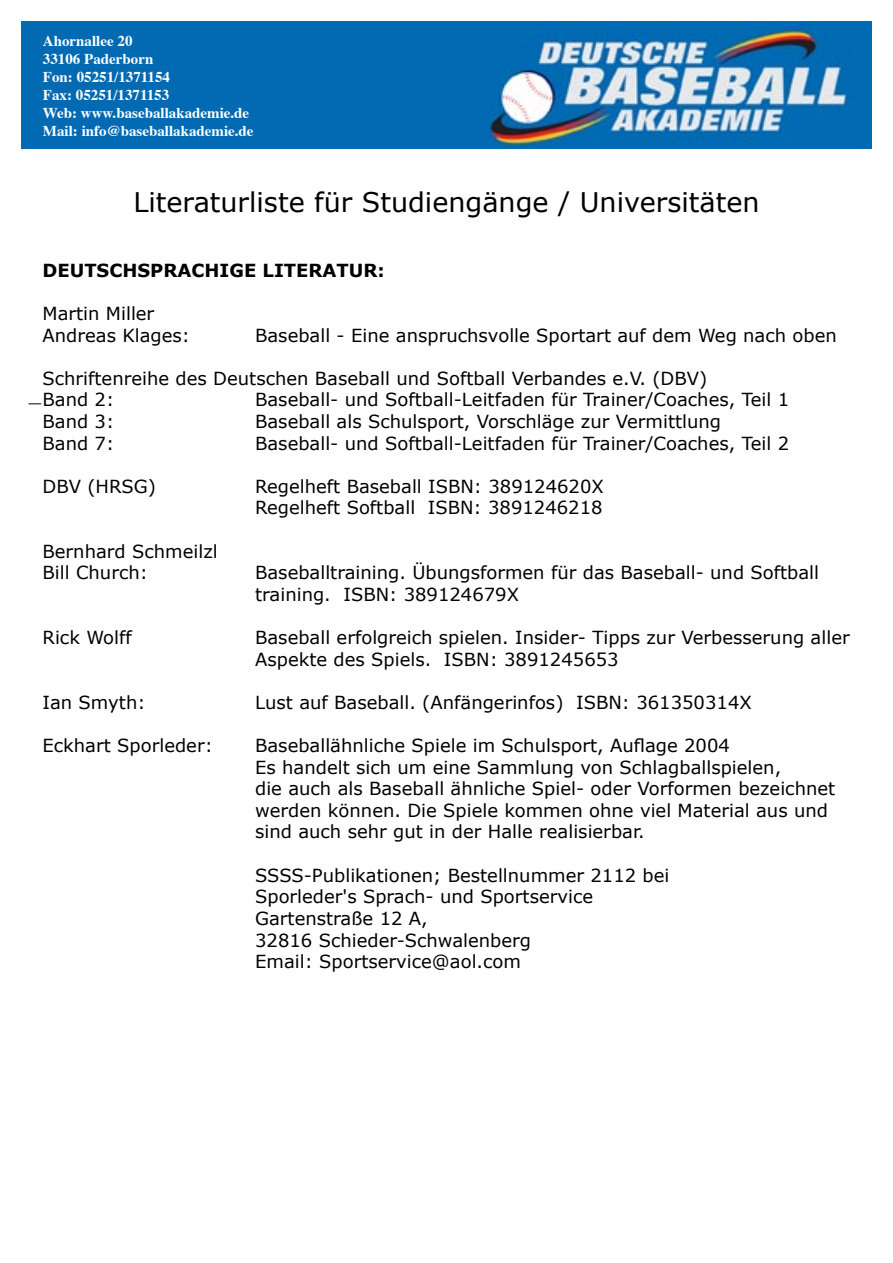
<style>
.page{position:relative;width:893px;height:1263px;background:#fff}
.page>*{position:absolute;margin:0;border:0;box-sizing:border-box;transform-origin:0 0}
.t1{font:27px "Verdana";color:#000}
.t2{font:18px/21.6px "Verdana";color:#000}
.t3{font:700 18px "Verdana";color:#000}
.t4{font:700 15px "Times";color:#fff}
</style>
<div class="page">
<img style="left:21px;top:21px;width:851px;height:128px">
<svg style="left:28px;top:404px;width:13px;height:1px"></svg>
<p class="t4" style="left:43px;top:31px;width:91px">Ahornallee 20</p>
<p class="t4" style="left:43px;top:49px;width:112px">33106 Paderborn</p>
<p class="t4" style="left:43px;top:67px;width:129px">Fon: 05251/1371154</p>
<p class="t4" style="left:43px;top:85px;width:128px">Fax: 05251/1371153</p>
<p class="t4" style="left:43px;top:103px;width:208px">Web: www.baseballakademie.de</p>
<p class="t4" style="left:43px;top:121px;width:212px">Mail: info@baseballakademie.de</p>
<p class="t1" style="left:133px;top:185px;width:627px">Literaturliste für Studiengänge / Universitäten</p>
<p class="t3" style="left:43px;top:259px;width:344px">DEUTSCHSPRACHIGE LITERATUR:</p>
<p class="t2" style="left:43px;top:302px;width:113px">Martin Miller</p>
<p class="t2" style="left:43px;top:324px;width:149px">Andreas Klages:</p>
<p class="t2" style="left:255px;top:324px;width:583px">Baseball - Eine anspruchsvolle Sportart auf dem Weg nach oben</p>
<p class="t2" style="left:43px;top:367px;width:666px">Schriftenreihe des Deutschen Baseball und Softball Verbandes e.V. (DBV)</p>
<p class="t2" style="left:43px;top:388px;width:73px">Band 2:</p>
<p class="t2" style="left:255px;top:388px;width:536px">Baseball- und Softball-Leitfaden für Trainer/Coaches, Teil 1</p>
<p class="t2" style="left:43px;top:410px;width:73px">Band 3:</p>
<p class="t2" style="left:255px;top:410px;width:467px">Baseball als Schulsport, Vorschläge zur Vermittlung</p>
<p class="t2" style="left:43px;top:432px;width:73px">Band 7:</p>
<p class="t2" style="left:255px;top:432px;width:536px">Baseball- und Softball-Leitfaden für Trainer/Coaches, Teil 2</p>
<p class="t2" style="left:43px;top:475px;width:115px">DBV (HRSG)</p>
<p class="t2" style="left:255px;top:475px;width:350px">Regelheft Baseball ISBN: 389124620X</p>
<p class="t2" style="left:255px;top:496px;width:349px">Regelheft Softball ISBN: 3891246218</p>
<p class="t2" style="left:43px;top:540px;width:177px">Bernhard Schmeilzl</p>
<p class="t2" style="left:43px;top:561px;width:107px">Bill Church:</p>
<p class="t2" style="left:255px;top:561px;width:565px">Baseballtraining. Übungsformen für das Baseball- und Softball</p>
<p class="t2" style="left:255px;top:583px;width:265px">training. ISBN: 389124679X</p>
<p class="t2" style="left:43px;top:626px;width:91px">Rick Wolff</p>
<p class="t2" style="left:255px;top:626px;width:596px">Baseball erfolgreich spielen. Insider- Tipps zur Verbesserung aller</p>
<p class="t2" style="left:255px;top:648px;width:365px">Aspekte des Spiels. ISBN: 3891245653</p>
<p class="t2" style="left:43px;top:691px;width:105px">Ian Smyth:</p>
<p class="t2" style="left:255px;top:691px;width:498px">Lust auf Baseball. (Anfängerinfos) ISBN: 361350314X</p>
<p class="t2" style="left:43px;top:734px;width:172px">Eckhart Sporleder:</p>
<p class="t2" style="left:255px;top:734px;width:476px">Baseballähnliche Spiele im Schulsport, Auflage 2004</p>
<p class="t2" style="left:255px;top:756px;width:582px">Es handelt sich um eine Sammlung von Schlagballspielen,<br>die auch als Baseball ähnliche Spiel- oder Vorformen bezeichnet werden können. Die Spiele kommen ohne viel Material aus und sind auch sehr gut in der Halle realisierbar.</p>
<p class="t2" style="left:255px;top:864px;width:416px">SSSS-Publikationen; Bestellnummer 2112 bei</p>
<p class="t2" style="left:255px;top:885px;width:339px">Sporleder's Sprach- und Sportservice<br>Gartenstraße 12 A,<br>32816 Schieder-Schwalenberg</p>
<p class="t2" style="left:255px;top:950px;width:267px">Email: Sportservice@aol.com</p>
</div>
